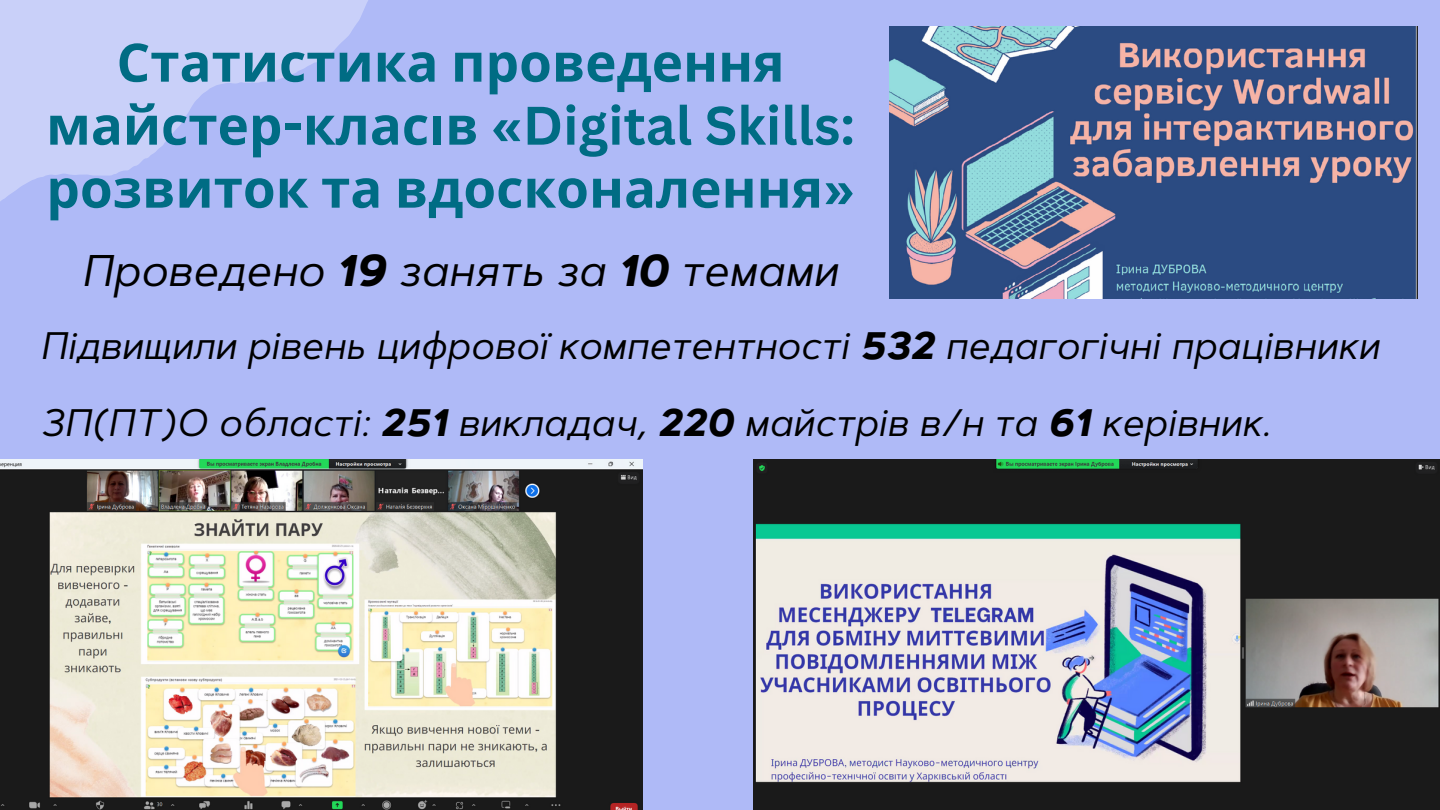
<style>
.page{position:relative;width:1440px;height:810px;background:#afbaf7}
.page>*{position:absolute;margin:0;border:0;box-sizing:border-box;transform-origin:0 0}
.t1{font:700 53px/63px "Noto Sans";color:#006c84;text-align:center}
.t2{font:italic 44.3px "Artegra Sans";color:#000}
.t3{font:italic 38.3px/76.5px "Artegra Sans";color:#000}
.s1{font-family:"Canva Sans"}
.s2{font-weight:700}
</style>
<div class="page">
<svg style="left:0;top:0;width:368px;height:201px;fill:#c9d0f9"></svg>
<img style="left:0;top:460px;width:643px;height:350px">
<img style="left:753px;top:460px;width:687px;height:350px">
<img style="left:889px;top:27px;width:528px;height:271px">
<p class="t1" style="left:46px;top:30px;width:810px">Статистика проведення майстер<span class="s1">-</span>класі в <span class="s1">«Digital Skills: </span>розвиток та вдосконалення<span class="s1">»</span></p>
<p class="t2" style="left:81px;top:243px;width:758px">Проведено <span class="s2">19</span> занять за <span class="s2">10</span> темами</p>
<p class="t3" style="left:40px;top:307px;width:1341px">Підвищили рівень цифрової компетентності <span class="s2">532</span> педагогічні працівники<br>ЗП(ПТ)О області: <span class="s2">251</span> викладач, <span class="s2">220</span> майстрів в/н та <span class="s2">61</span> керівник.</p>
</div>
